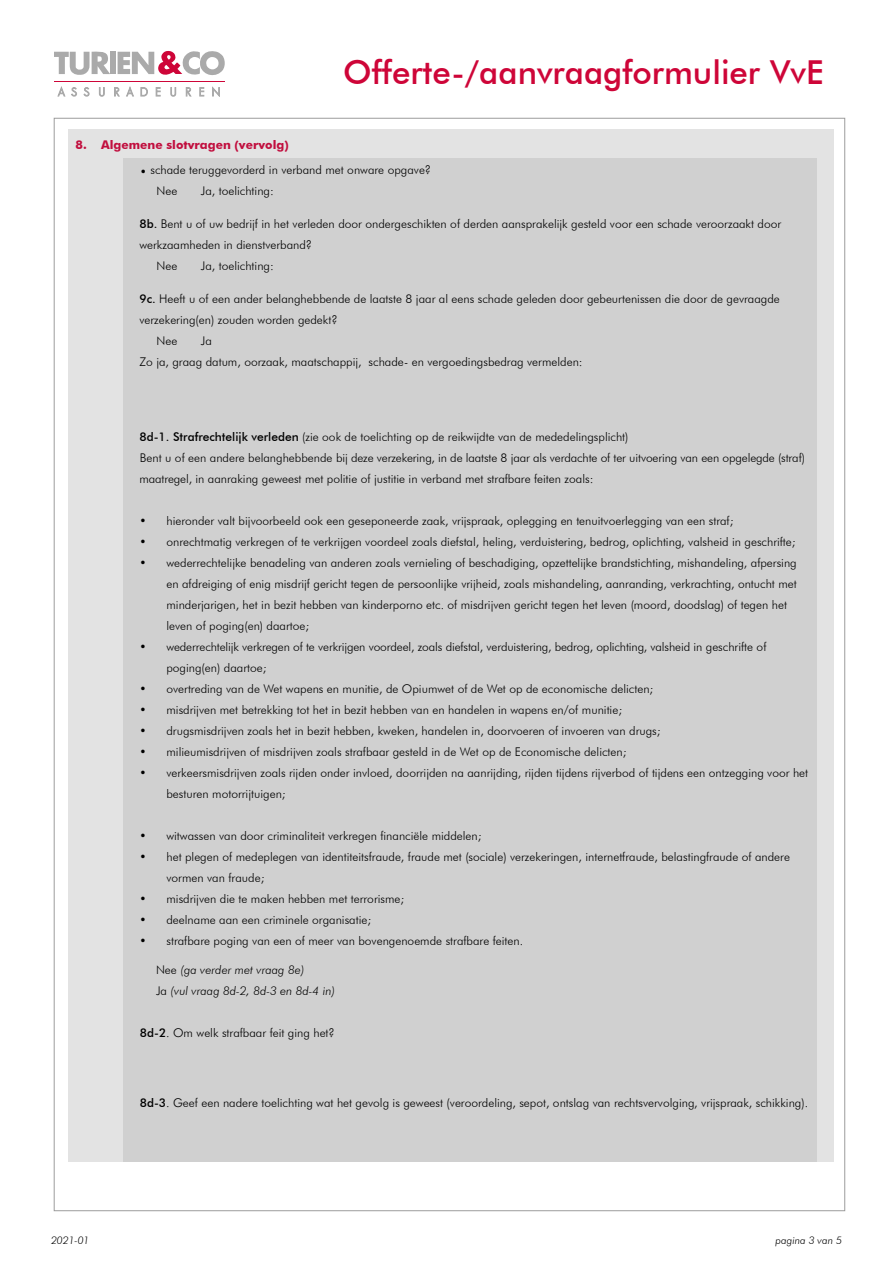
<style>
.page{position:relative;width:893px;height:1263px;background:#fff}
.page>*{position:absolute;margin:0;border:0;box-sizing:border-box;transform-origin:0 0}
.t1{font:500 33px "Futura BT";color:#ce0538}
.t2{font:300 12px/21px "Futura BT";color:#000}
.t3{font:italic 300 12px/21px "Futura BT";color:#000}
.t4{font:700 12px "Futura BT";color:#c10e3e}
.t5{font:italic 300 10.5px "Futura BT";color:#000}
.s1{font-weight:500}
.s2{font-style:normal}
</style>
<div class="page">
<div style="left:68px;top:130px;width:765px;height:1032px;background:#e3e3e3"></div>
<div style="left:123px;top:158px;width:693px;height:1004px;background:#d0d0d0"></div>
<div style="left:110px;top:52px;width:5px;height:22px;background:#aaa"></div>
<svg style="left:118px;top:51px;width:107px;height:24px"></svg>
<svg style="left:54px;top:51px;width:56px;height:24px"></svg>
<svg style="left:58px;top:87px;width:7px;height:9px"></svg>
<svg style="left:71px;top:87px;width:6px;height:9px"></svg>
<svg style="left:84px;top:87px;width:5px;height:9px"></svg>
<svg style="left:99px;top:87px;width:6px;height:10px"></svg>
<svg style="left:114px;top:87px;width:6px;height:9px"></svg>
<svg style="left:126px;top:87px;width:8px;height:9px"></svg>
<svg style="left:141px;top:87px;width:7px;height:9px"></svg>
<svg style="left:156px;top:87px;width:4px;height:9px"></svg>
<svg style="left:170px;top:87px;width:6px;height:10px"></svg>
<svg style="left:186px;top:87px;width:5px;height:9px"></svg>
<svg style="left:199px;top:87px;width:5px;height:9px"></svg>
<svg style="left:212px;top:87px;width:8px;height:10px"></svg>
<hr style="left:54px;top:81px;width:171px;height:1px;background:#ce0538">
<h1 class="t1" style="left:343px;top:52px;width:482px">Offerte-/aanvraagformulier VvE</h1>
<p class="t4" style="left:76px;top:137px;width:215px">8. Algemene slotvragen (vervolg)</p>
<p class="t2" style="left:156px;top:159px;width:276px;text-indent:-17px">• schade teruggevorderd in verband met onware opgave?<br>Nee</p>
<p class="t2" style="left:201px;top:180px;width:74px">Ja, toelichting:</p>
<p class="t2" style="left:139px;top:213px;width:643px"><span class="s1">8b.</span> Bent u of uw bedrijf in het verleden door ondergeschikten of derden aansprakelijk gesteld voor een schade veroorzaakt door</p>
<p class="t2" style="left:139px;top:234px;width:174px">werkzaamheden in dienstverband?</p>
<p class="t2" style="left:156px;top:255px;width:22px">Nee</p>
<p class="t2" style="left:201px;top:255px;width:74px">Ja, toelichting:</p>
<p class="t2" style="left:139px;top:288px;width:642px"><span class="s1">9c.</span> Heeft u of een ander belanghebbende de laatste 8 jaar al eens schade geleden door gebeurtenissen die door de gevraagde</p>
<p class="t2" style="left:139px;top:309px;width:200px">verzekering(en) zouden worden gedekt?</p>
<p class="t2" style="left:156px;top:330px;width:22px">Nee</p>
<p class="t2" style="left:139px;top:330px;width:445px;text-indent:61px">Ja<br>Zo ja, graag datum, oorzaak, maatschappij, schade- en vergoedingsbedrag vermelden:</p>
<p class="t2" style="left:139px;top:426px;width:667px"><span class="s1">8d-1. Strafrechtelijk verleden</span> (zie ook de toelichting op de reikwijdte van de mededelingsplicht)<br>Bent u of een andere belanghebbende bij deze verzekering, in de laatste 8 jaar als verdachte of ter uitvoering van een opgelegde (straf) maatregel, in aanraking geweest met politie of justitie in verband met strafbare feiten zoals:</p>
<p class="t2" style="left:139px;top:510px;width:595px">• hieronder valt bijvoorbeeld ook een geseponeerde zaak, vrijspraak, oplegging en tenuitvoerlegging van een straf;</p>
<p class="t2" style="left:139px;top:531px;width:658px">• onrechtmatig verkregen of te verkrijgen voordeel zoals diefstal, heling, verduistering, bedrog, oplichting, valsheid in geschrifte;</p>
<p class="t2" style="left:166px;top:552px;width:632px;text-indent:-27px">• wederrechtelijke benadeling van anderen zoals vernieling of beschadiging, opzettelijke brandstichting, mishandeling, afpersing en afdreiging of enig misdrijf gericht tegen de persoonlijke vrijheid, zoals mishandeling, aanranding, verkrachting, ontucht met minderjarigen, het in bezit hebben van kinderporno etc. of misdrijven gericht tegen het leven (moord, doodslag) of tegen het leven of poging(en) daartoe;</p>
<p class="t2" style="left:166px;top:636px;width:601px;text-indent:-27px">• wederrechtelijk verkregen of te verkrijgen voordeel, zoals diefstal, verduistering, bedrog, oplichting, valsheid in geschrifte of poging(en) daartoe;</p>
<p class="t2" style="left:139px;top:678px;width:515px">• overtreding van de Wet wapens en munitie, de Opiumwet of de Wet op de economische delicten;</p>
<p class="t2" style="left:139px;top:699px;width:484px">• misdrijven met betrekking tot het in bezit hebben van en handelen in wapens en/of munitie;</p>
<p class="t2" style="left:139px;top:720px;width:523px">• drugsmisdrijven zoals het in bezit hebben, kweken, handelen in, doorvoeren of invoeren van drugs;</p>
<p class="t2" style="left:139px;top:741px;width:489px">• milieumisdrijven of misdrijven zoals strafbaar gesteld in de Wet op de Economische delicten;</p>
<p class="t2" style="left:166px;top:762px;width:643px;text-indent:-27px">• verkeersmisdrijven zoals rijden onder invloed, doorrijden na aanrijding, rijden tijdens rijverbod of tijdens een ontzegging voor het besturen motorrijtuigen;</p>
<p class="t2" style="left:139px;top:825px;width:344px">• witwassen van door criminaliteit verkregen financiële middelen;</p>
<p class="t2" style="left:166px;top:846px;width:625px;text-indent:-27px">• het plegen of medeplegen van identiteitsfraude, fraude met (sociale) verzekeringen, internetfraude, belastingfraude of andere vormen van fraude;</p>
<p class="t2" style="left:139px;top:888px;width:266px">• misdrijven die te maken hebben met terrorisme;</p>
<p class="t2" style="left:139px;top:909px;width:233px">• deelname aan een criminele organisatie;</p>
<p class="t2" style="left:139px;top:930px;width:385px">• strafbare poging van een of meer van bovengenoemde strafbare feiten.</p>
<p class="t3" style="left:156px;top:959px;width:181px"><span class="s2">Nee</span> (ga verder met vraag 8e)<br><span class="s2">Ja</span> (vul vraag 8d-2, 8d-3 en 8d-4 in)</p>
<p class="t2" style="left:140px;top:1022px;width:196px"><span class="s1">8d-2</span>. Om welk strafbaar feit ging het?</p>
<p class="t2" style="left:140px;top:1092px;width:670px"><span class="s1">8d-3</span>. Geef een nadere toelichting wat het gevolg is geweest (veroordeling, sepot, ontslag van rechtsvervolging, vrijspraak, schikking).</p>
<p class="t5" style="left:51px;top:1234px;width:40px">2021-01</p>
<p class="t5" style="left:775px;top:1234px;width:68px">pagina 3 van 5</p>
</div>
